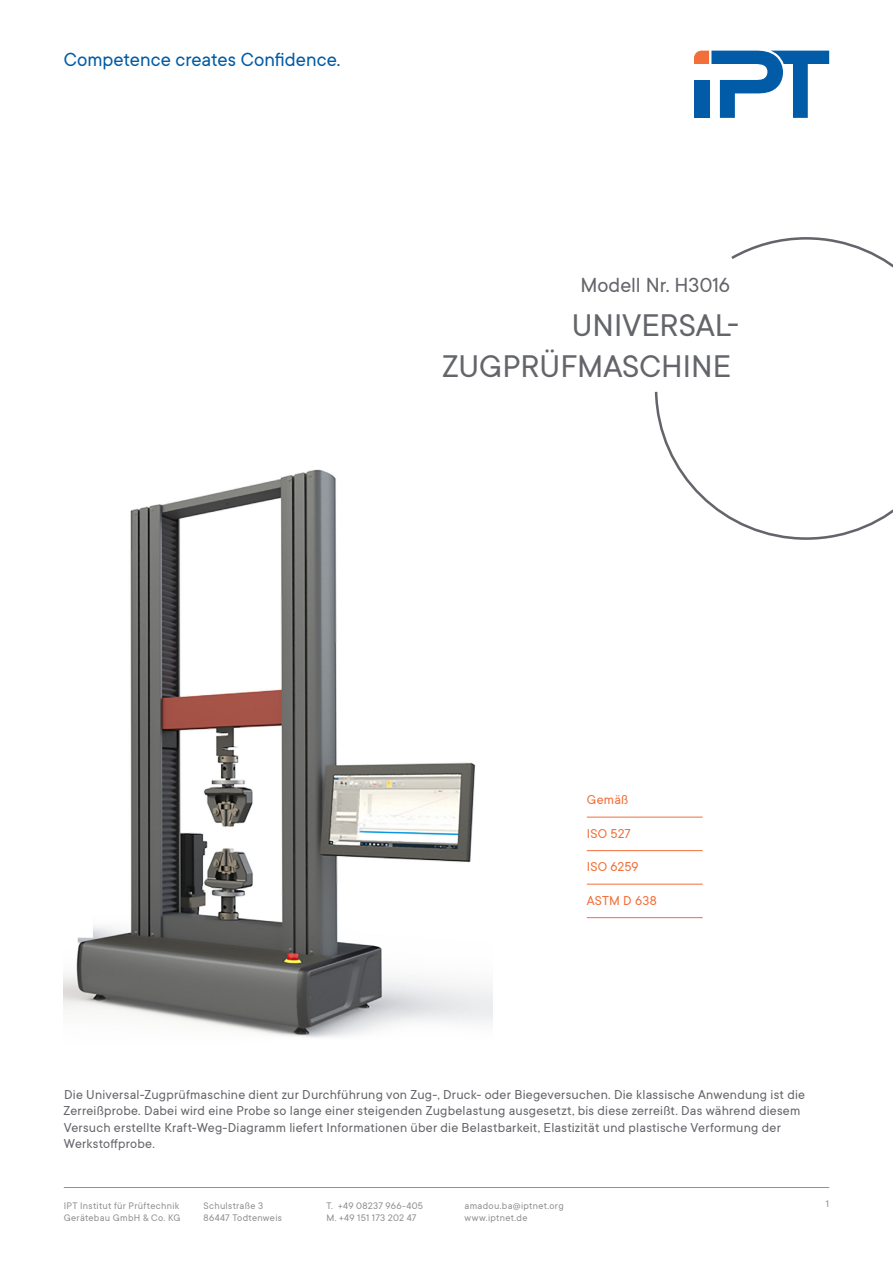
<style>
.page{position:relative;width:893px;height:1263px;background:#fff}
.page>*{position:absolute;margin:0;border:0;box-sizing:border-box;transform-origin:0 0}
.IPT_23PT_Versal_Prod{font:34.5px/40.5px "TT Commons";color:#63656a;text-align:right}
.IPT_15PT_Modellnumme{font:22.5px "TT Commons";color:#63656a}
.t1{font:21px "TT Commons";color:#015ba7}
.IPT_9_5PT_Grundschri{font:14.25px/16.5px "TT Commons";letter-spacing:.015em;color:#63656a}
.IPT_9_5PT_Iso_Orange{font:14.25px "TT Commons";letter-spacing:.015em;color:#f26f39}
.t2{font:10.5px/12.8px "TT Commons";letter-spacing:.025em;color:#909094}
</style>
<div class="page">
<hr style="left:64px;top:1187px;width:765px;height:1px;background:#909094">
<svg style="left:694px;top:51px;width:135px;height:67px"></svg>
<hr style="left:587px;top:817px;width:116px;height:1px;background:#f26f39">
<hr style="left:587px;top:850px;width:116px;height:1px;background:#f26f39">
<hr style="left:587px;top:884px;width:116px;height:1px;background:#f26f39">
<hr style="left:587px;top:917px;width:116px;height:1px;background:#f26f39">
<svg style="left:654px;top:237px;width:239px;height:303px"></svg>
<img style="left:64px;top:470px;width:429px;height:568px">
<p class="t1" style="left:64px;top:46px;width:278px">Competence creates Confidence.</p>
<p class="IPT_15PT_Modellnumme" style="left:580px;top:271px;width:151px">Modell Nr. H3016</p>
<p class="IPT_23PT_Versal_Prod" style="left:442px;top:304px;width:298px">UNIVERSAL-<br>ZUGPRÜFMASCHINE</p>
<p class="IPT_9_5PT_Iso_Orange" style="left:587px;top:791px;width:43px">Gemäß</p>
<p class="IPT_9_5PT_Iso_Orange" style="left:587px;top:824px;width:46px">ISO 527</p>
<p class="IPT_9_5PT_Iso_Orange" style="left:587px;top:858px;width:53px">ISO 6259</p>
<p class="IPT_9_5PT_Iso_Orange" style="left:587px;top:891px;width:71px">ASTM D 638</p>
<p class="IPT_9_5PT_Grundschri" style="left:63px;top:1085px;width:743px">Die Universal-Zugprüfmaschine dient zur Durchführung von Zug-, Druck- oder Biegeversuchen. Die klassische Anwendung ist die Zerreißprobe. Dabei wird eine Probe so lange einer steigenden Zugbelastung ausgesetzt, bis diese zerreißt. Das während diesem Versuch erstellte Kraft-Weg-Diagramm liefert Informationen über die Belastbarkeit, Elastizität und plastische Verformung der Werkstoffprobe.</p>
<p class="t2" style="left:64px;top:1198px;width:117px">IPT Institut für Prüftechnik</p>
<p class="t2" style="left:826px;top:1197px;width:5px">1</p>
<p class="t2" style="left:64px;top:1211px;width:118px">Gerätebau GmbH &amp; Co. KG</p>
<p class="t2" style="left:204px;top:1198px;width:80px">Schulstraße 3<br>86447 Todtenweis</p>
<p class="t2" style="left:326px;top:1198px;width:98px">T. +49 08237 966-405<br>M. +49 151 173 202 47</p>
<p class="t2" style="left:465px;top:1198px;width:101px">amadou.ba@iptnet.org www.iptnet.de</p>
</div>
